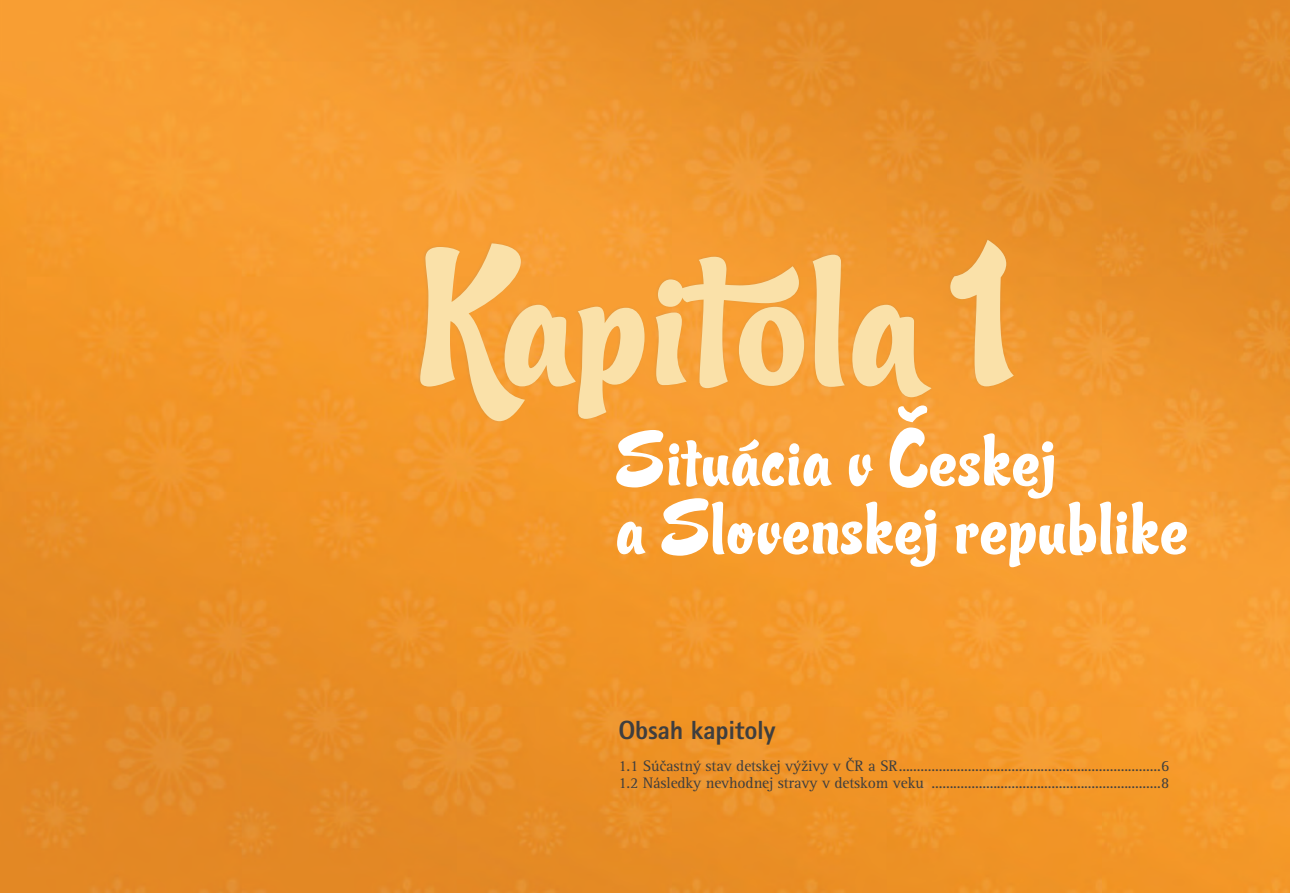
<style>
.page{position:relative;width:1290px;height:893px;background:#fff}
.page>*{position:absolute;margin:0;border:0;box-sizing:border-box;transform-origin:0 0}
.Kapitola{font:157.5px "Candy Script";letter-spacing:.04em;color:#fae1a9}
.Kapitola-2{font:63px/68.2px "Candy Script";letter-spacing:.04em;color:#fff}
.obsah_vnitrni_1_1{font:26.25px "Rotis Sans Serif Extra Bold CE";letter-spacing:-.01em;color:#3e3e3f}
.obsah2{font:15.75px "Rotis Serif CE";letter-spacing:-.01em;color:#3e3e3f}
</style>
<div class="page">
<img style="left:0;top:0;width:1290px;height:893px">
<div style="left:418px;top:237px;width:598px;height:186px;background:#808384;opacity:.17"></div>
<p class="Kapitola" style="left:420px;top:235px;width:597px">Kapitola 1</p>
<p class="Kapitola-2" style="left:617px;top:428px;width:572px">Situácia v Ceskej<br>a Slovenskej republike</p>
<p class="obsah_vnitrni_1_1" style="left:618px;top:714px;width:158px">Obsah kapitoly</p>
<p class="obsah2" style="left:618px;top:757px;width:552px">1.1 Súčastný stav detskej výživy v ČR a SR........................................................................6</p>
<p class="obsah2" style="left:618px;top:775px;width:552px">1.2 Následky nevhodnej stravy v detskom veku ...............................................................8</p>
</div>
